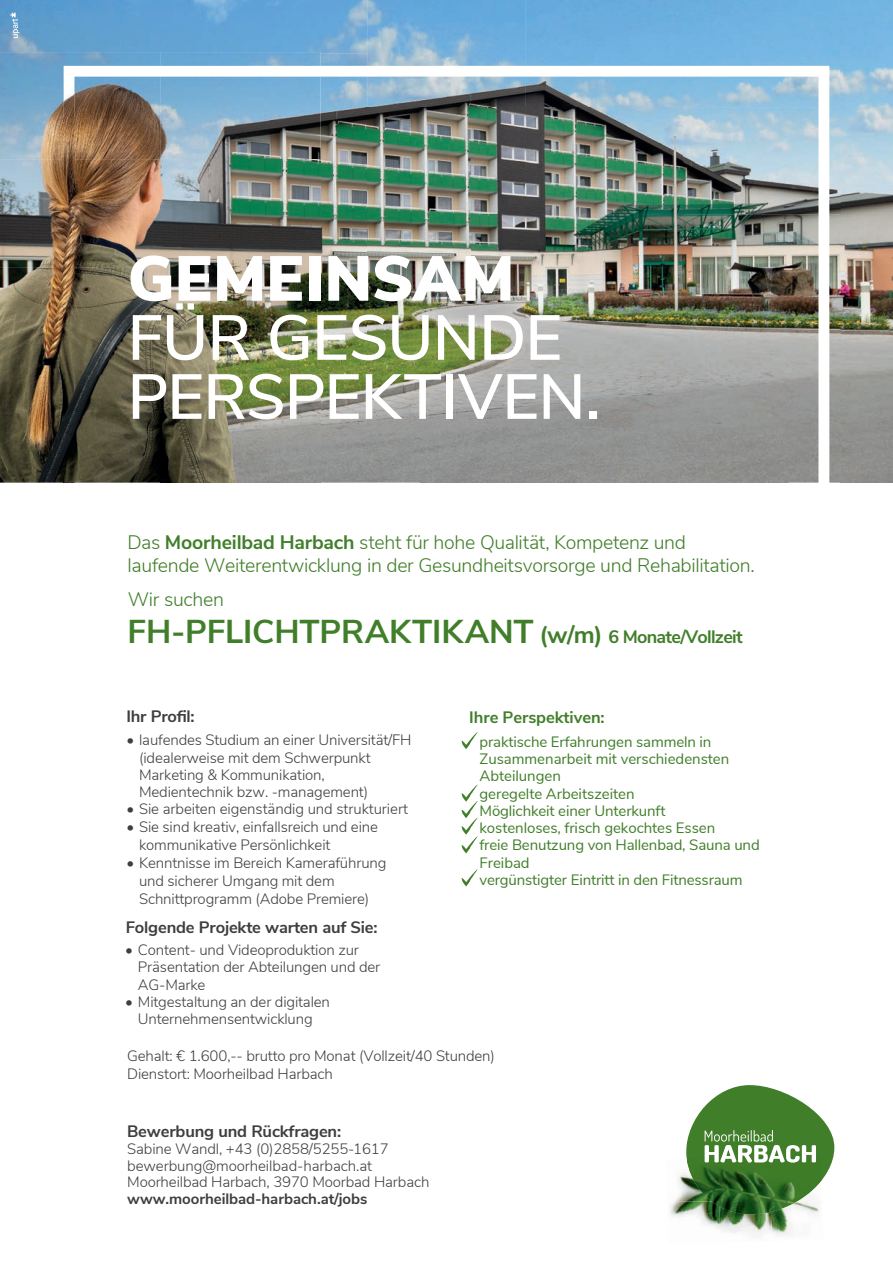
<style>
.page{position:relative;width:893px;height:1263px;background:#fff}
.page>*{position:absolute;margin:0;border:0;box-sizing:border-box;transform-origin:0 0}
.t1{font:600 63.3px/59.1px "Nunito Sans";letter-spacing:-.015em;color:#fff}
.t2{font:900 63.3px "Nunito Sans";color:#fff}
.t3{font:700 33px "Nunito Sans";letter-spacing:-.005em;color:#417e2a}
.t4{font:300 19.5px/22.5px "Nunito Sans";letter-spacing:-.015em;color:#417e2a}
.t5{font:700 16.5px "Nunito Sans";letter-spacing:-.01em;color:#3e3e3f}
.t6{font:700 16.5px "Nunito Sans";letter-spacing:-.005em;color:#417e2a}
.t7{font:300 15px/17.2px "Nunito Sans";letter-spacing:-.01em;color:#3e3e3f}
.t8{font:15px/17.2px "Nunito Sans";letter-spacing:-.01em;color:#417e2a}
.t9{font:700 15px "Nunito Sans";letter-spacing:-.005em;color:#3e3e3f}
.s1{font-weight:700}
.s2{font-size:24px}
.s3{font-size:18px}
</style>
<div class="page">
<img style="left:0;top:0;width:367px;height:53px">
<img style="left:367px;top:0;width:473px;height:429px">
<img style="left:840px;top:0;width:53px;height:483px">
<img style="left:321px;top:66px;width:508px;height:1020px">
<img style="left:0;top:52px;width:321px;height:431px">
<img style="left:64px;top:66px;width:257px;height:52px">
<img style="left:64px;top:118px;width:10px;height:365px">
<div style="left:686px;top:1085px;width:148px;height:129px;background:#417e2a;border-radius:63px"></div>
<img style="left:670px;top:1170px;width:49px;height:59px">
<img style="left:772px;top:1184px;width:51px;height:51px">
<img style="left:719px;top:1214px;width:53px;height:21px">
<img style="left:670px;top:1181px;width:152px;height:20px">
<img style="left:687px;top:1154px;width:134px;height:60px">
<svg style="left:705px;top:1130px;width:111px;height:32px"></svg>
<svg style="left:10px;top:13px;width:9px;height:25px"></svg>
<svg style="left:461px;top:732px;width:17px;height:17px"></svg>
<svg style="left:461px;top:784px;width:17px;height:69px"></svg>
<svg style="left:461px;top:869px;width:17px;height:17px"></svg>
<h1 class="t2" style="left:128px;top:232px;width:389px">GEMEINSAM</h1>
<h1 class="t1" style="left:128px;top:304px;width:475px">FÜR GESUNDE<br>PERSPEKTIVEN.</h1>
<h3 class="t4" style="left:128px;top:530px;width:629px">Das <span class="s1">Moorheilbad Harbach</span> steht für hohe Qualität, Kompetenz und laufende Weiterentwicklung in der Gesundheitsvorsorge und Rehabilitation.</h3>
<h3 class="t4" style="left:128px;top:587px;width:98px">Wir suchen</h3>
<h2 class="t3" style="left:128px;top:608px;width:617px">FH-PFLICHTPRAKTIKANT <span class="s2">(w/m)</span> <span class="s3">6 Monate/Vollzeit</span></h2>
<p class="t5" style="left:126px;top:704px;width:70px">Ihr Profil:</p>
<p class="t7" style="left:139px;top:731px;width:274px;text-indent:-13px">• laufendes Studium an einer Universität/FH (idealerweise mit dem Schwerpunkt Marketing &amp; Kommunikation, Medientechnik bzw. -management)</p>
<p class="t7" style="left:126px;top:800px;width:283px">• Sie arbeiten eigenständig und strukturiert</p>
<p class="t7" style="left:139px;top:816px;width:240px;line-height:18px;text-indent:-13px">• Sie sind kreativ, einfallsreich und eine kommunikative Persönlichkeit</p>
<p class="t7" style="left:139px;top:852px;width:249px;line-height:18px;text-indent:-13px">• Kenntnisse im Bereich Kameraführung und sicherer Umgang mit dem<br>Schnittprogramm (Adobe Premiere)</p>
<p class="t5" style="left:126px;top:915px;width:253px">Folgende Projekte warten auf Sie:</p>
<p class="t7" style="left:138px;top:940px;width:244px;text-indent:-13px">• Content- und Videoproduktion zur<br>Präsentation der Abteilungen und der<br>AG-Marke</p>
<p class="t7" style="left:125px;top:992px;width:206px;text-align:center">• Mitgestaltung an der digitalen<br>Unternehmensentwicklung</p>
<p class="t6" style="left:469px;top:705px;width:137px">Ihre Perspektiven:</p>
<p class="t8" style="left:479px;top:732px;width:282px">praktische Erfahrungen sammeln in<br>Zusammenarbeit mit verschiedensten<br>Abteilungen<br>geregelte Arbeitszeiten<br>Möglichkeit einer Unterkunft<br>kostenloses, frisch gekochtes Essen<br>freie Benutzung von Hallenbad, Sauna und<br>Freibad<br>vergünstigter Eintritt in den Fitnessraum</p>
<p class="t7" style="left:127px;top:1045px;width:369px;line-height:18px">Gehalt: € 1.600,-- brutto pro Monat (Vollzeit/40 Stunden)<br>Dienstort: Moorheilbad Harbach</p>
<p class="t5" style="left:127px;top:1119px;width:215px">Bewerbung und Rückfragen:</p>
<p class="t7" style="left:127px;top:1140px;width:304px;line-height:16.5px">Sabine Wandl, +43 (0)2858/5255-1617 bewerbung@moorheilbad-harbach.at<br>Moorheilbad Harbach, 3970 Moorbad Harbach</p>
<p class="t9" style="left:127px;top:1187px;width:242px">www.moorheilbad-harbach.at/jobs</p>
</div>
